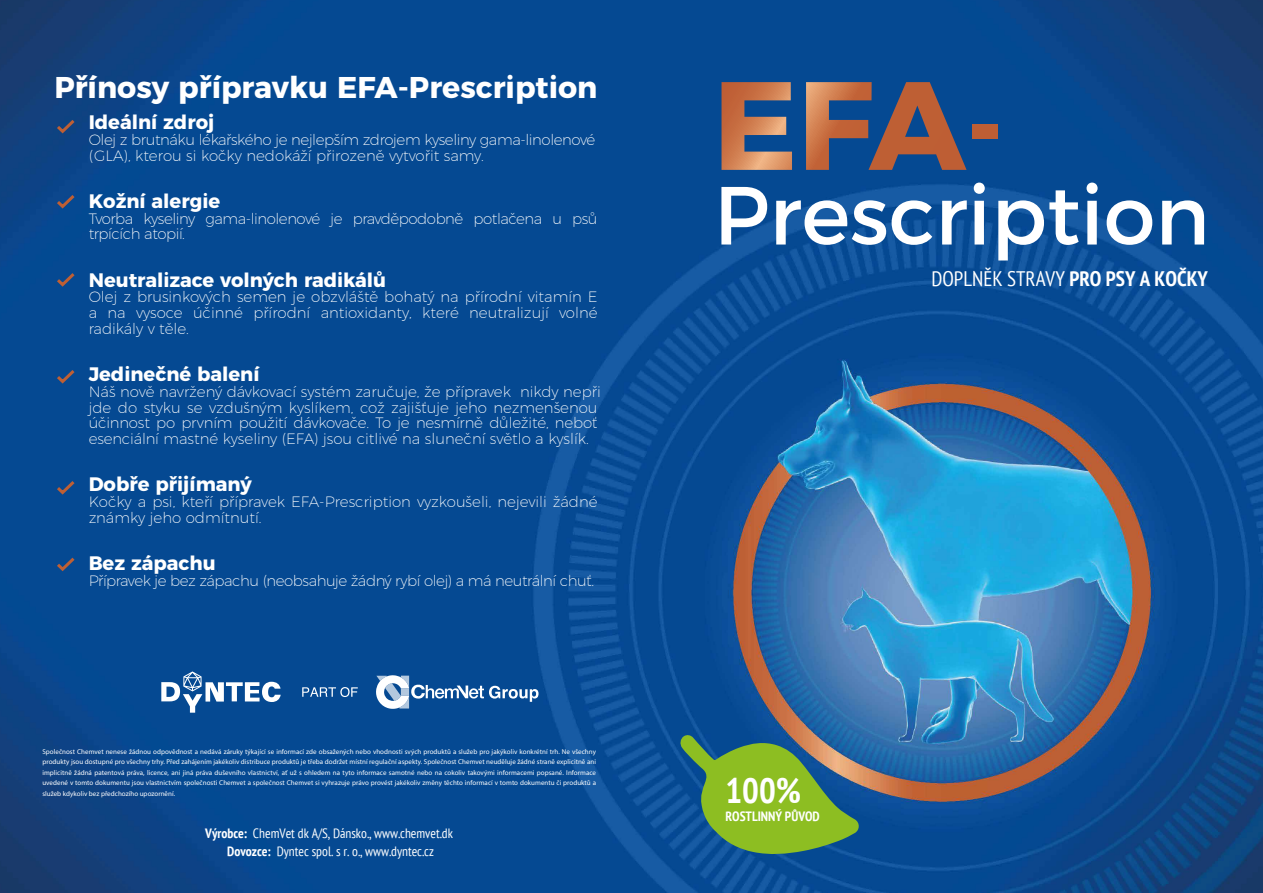
<style>
.page{position:relative;width:1263px;height:893px;background:#fff}
.page>*{position:absolute;margin:0;border:0;box-sizing:border-box;transform-origin:0 0}
.t1{font:82.35px "Montserrat";color:#fff}
.t2{font:700 condensed 35.1px "PT Sans";color:#fff}
.t3{font:700 30px "Montserrat";color:#fff}
.t4{font:condensed 21px "PT Sans";color:#fff}
.t5{font:700 19.5px "Montserrat";color:#fff}
.t6{font:200 15px/15.8px "Montserrat";letter-spacing:-.01em;color:#fff}
.t7{font:200 15px/15.8px "Montserrat";letter-spacing:-.03em;color:#fff}
.t8{font:condensed 13.5px/18px "PT Sans";color:#fff;text-align:center}
.t9{font:700 condensed 13.5px "PT Sans";color:#fff}
.t10{font:7.05px/10.5px "Myriad Pro";letter-spacing:.005em;color:#fff;text-align:justify}
.s1{font-weight:700}
</style>
<div class="page">
<img style="left:0;top:0;width:1263px;height:893px">
<svg style="left:703px;top:40px;width:294px;height:162px;background:#39547e"></svg>
<svg style="left:679px;top:734px;width:181px;height:121px;background:#629352"></svg>
<svg style="left:54px;top:117px;width:24px;height:19px"></svg>
<svg style="left:54px;top:192px;width:24px;height:19px"></svg>
<svg style="left:54px;top:270px;width:24px;height:19px"></svg>
<svg style="left:54px;top:367px;width:24px;height:19px"></svg>
<svg style="left:54px;top:478px;width:24px;height:19px"></svg>
<svg style="left:54px;top:554px;width:24px;height:19px"></svg>
<svg style="left:161px;top:671px;width:120px;height:42px"></svg>
<svg style="left:302px;top:687px;width:56px;height:10px"></svg>
<svg style="left:376px;top:675px;width:162px;height:34px"></svg>
<h3 class="t3" style="left:54px;top:62px;width:545px">Přínosy přípravku EFA-Prescription</h3>
<h3 class="t5" style="left:89px;top:106px;width:127px">Ideální zdroj</h3>
<h3 class="t6" style="left:89px;top:130px;width:508px">Olej z brutnáku lékařského je nejlepším zdrojem kyseliny gama-linolenové (GLA), kterou si kočky nedokáží přirozeně vytvořit samy.</h3>
<h3 class="t5" style="left:89px;top:185px;width:133px">Kožní alergie</h3>
<h3 class="t7" style="left:89px;top:209px;width:510px">Tvorba kyseliny gama-linolenové je pravděpodobně potlačena u psů trpících atopií.</h3>
<h3 class="t5" style="left:89px;top:264px;width:299px">Neutralizace volných radikálů</h3>
<h3 class="t6" style="left:89px;top:288px;width:510px;text-align:justify">Olej z brusinkových semen je obzvláště bohatý na přírodní vitamín E a na vysoce účinné přírodní antioxidanty, které neutralizují volné radikály v těle.</h3>
<h3 class="t5" style="left:89px;top:358px;width:172px">Jedinečné balení</h3>
<p class="t6" style="left:89px;top:382px;width:514px">Náš nově navržený dávkovací systém zaručuje, že přípravek nikdy nepři jde do styku se vzdušným kyslíkem, což zajišťuje jeho nezmenšenou účinnost po prvním použití dávkovače. To je nesmírně důležité, neboť esenciální mastné kyseliny (EFA) jsou citlivé na sluneční světlo a kyslík.</p>
<h3 class="t5" style="left:89px;top:468px;width:165px">Dobře přijímaný</h3>
<h3 class="t6" style="left:89px;top:493px;width:510px">Kočky a psi, kteří přípravek EFA-Prescription vyzkoušeli, nejevili žádné známky jeho odmítnutí.</h3>
<h3 class="t5" style="left:89px;top:547px;width:129px">Bez zápachu</h3>
<h3 class="t7" style="left:89px;top:571px;width:507px">Přípravek je bez zápachu (neobsahuje žádný rybí olej) a má neutrální chuť.</h3>
<p class="t10" style="left:42px;top:746px;width:555px">Společnost Chemvet nenese žádnou odpovědnost a nedává záruky týkající se informací zde obsažených nebo vhodnosti svých produktů a služeb pro jakýkoliv konkrétní trh. Ne všechny produkty jsou dostupné pro všechny trhy. Před zahájením jakékoliv distribuce produktů je třeba dodržet místní regulační aspekty. Společnost Chemvet neuděluje žádné straně explicitně ani implicitně žádná patentová práva, licence, ani jiná práva duševního vlastnictví, ať už s ohledem na tyto informace samotné nebo na cokoliv takovými informacemi popsané. Informace uvedené v tomto dokumentu jsou vlastnictvím společnosti Chemvet a společnost Chemvet si vyhrazuje právo provést jakékoliv změny těchto informací v tomto dokumentu či produktů a služeb kdykoliv bez předchozího upozornění.</p>
<h3 class="t8" style="left:205px;top:823px;width:249px"><span class="s1">Výrobce:</span> ChemVet dk A/S, Dánsko., www.chemvet.dk<br><span class="s1">Dovozce:</span> Dyntec spol. s r. o., www.dyntec.cz</h3>
<h1 class="t1" style="left:714px;top:149px;width:497px">Prescription</h1>
<h3 class="t4" style="left:931px;top:265px;width:278px">DOPLNĚK STRAVY <span class="s1">PRO PSY A KOČKY</span></h3>
<h2 class="t2" style="left:725px;top:767px;width:77px">100%</h2>
<h3 class="t9" style="left:725px;top:807px;width:96px">ROSTLINNÝ PŮVOD</h3>
</div>
